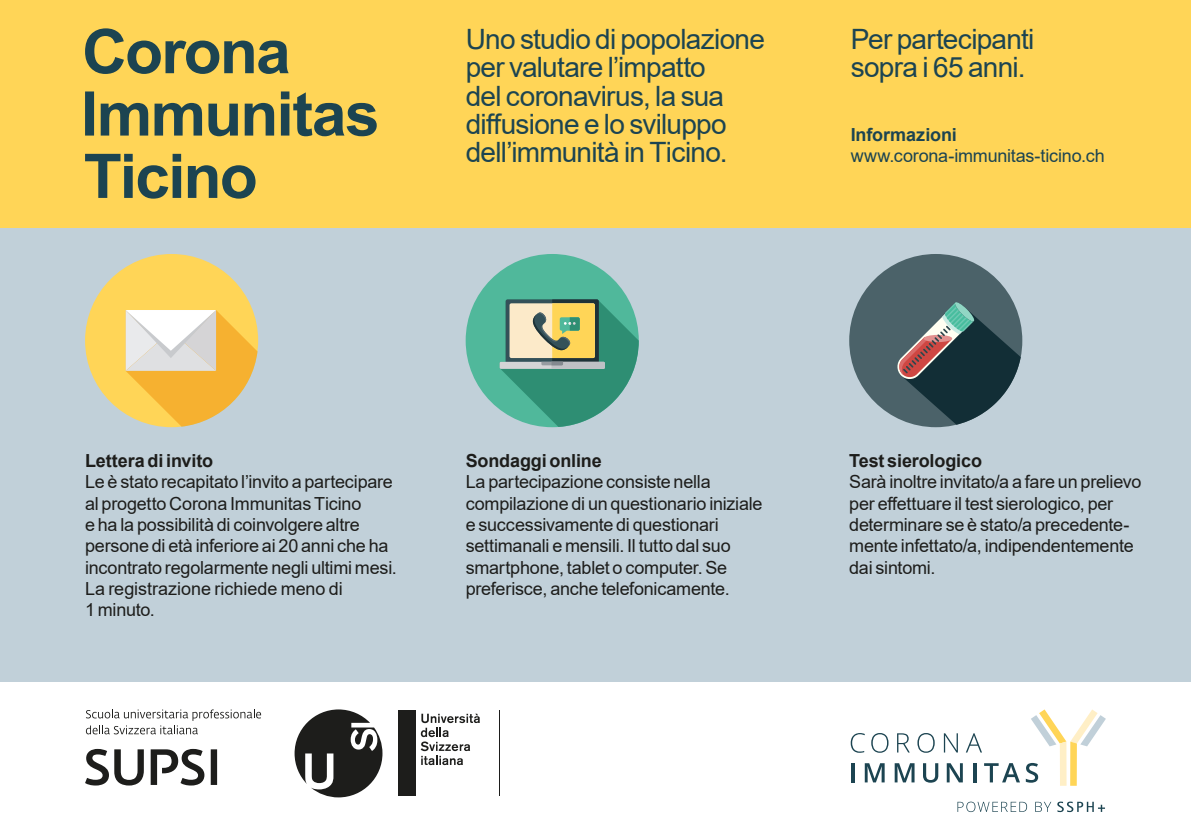
<style>
.page{position:relative;width:1191px;height:840px;background:#fff}
.page>*{position:absolute;margin:0;border:0;box-sizing:border-box;transform-origin:0 0}
.t1{font:28px/28.4px "Arial";letter-spacing:-.025em;color:#1c4451}
.t2{font:18px/21.2px "Arial";letter-spacing:-.015em;color:#1d1d1b}
.t3{font:700 18px "Arial";letter-spacing:-.01em;color:#1d1d1b}
.t4{font:18px "Arial";letter-spacing:-.01em;color:#1c4451}
.t5{font:700 18px "Arial";letter-spacing:-.005em;color:#1c4451}
</style>
<div class="page">
<div style="left:0;top:227px;width:1191px;height:453px;background:#c1d0d9"></div>
<div style="left:0;top:0;width:1191px;height:227px;background:#ffd557"></div>
<svg style="left:850px;top:733px;width:15px;height:19px"></svg>
<svg style="left:871px;top:733px;width:17px;height:19px"></svg>
<svg style="left:897px;top:733px;width:12px;height:19px"></svg>
<svg style="left:917px;top:733px;width:17px;height:19px"></svg>
<hr style="left:851px;top:762px;width:3px;height:20px;background:#1c4451">
<svg style="left:864px;top:763px;width:20px;height:19px"></svg>
<svg style="left:894px;top:763px;width:20px;height:19px"></svg>
<svg style="left:923px;top:763px;width:15px;height:19px"></svg>
<svg style="left:944px;top:709px;width:162px;height:76px"></svg>
<svg style="left:957px;top:801px;width:70px;height:10px"></svg>
<svg style="left:1035px;top:801px;width:16px;height:10px"></svg>
<svg style="left:1057px;top:801px;width:48px;height:10px"></svg>
<svg style="left:85px;top:154px;width:170px;height:44px"></svg>
<svg style="left:85px;top:91px;width:292px;height:45px"></svg>
<svg style="left:85px;top:28px;width:204px;height:46px"></svg>
<svg style="left:85px;top:748px;width:59px;height:37px"></svg>
<svg style="left:211px;top:749px;width:6px;height:35px"></svg>
<svg style="left:151px;top:748px;width:53px;height:37px"></svg>
<svg style="left:86px;top:709px;width:175px;height:25px"></svg>
<div style="left:398px;top:710px;width:17px;height:85px;background:#1d1d1b"></div>
<svg style="left:421px;top:713px;width:59px;height:51px"></svg>
<hr style="left:499px;top:710px;width:1px;height:85px;background:#1d1d1b">
<svg style="left:294px;top:709px;width:88px;height:88px"></svg>
<div style="left:85px;top:254px;width:173px;height:173px;background:#ffd557;border-radius:87px"></div>
<svg style="left:126px;top:310px;width:131px;height:116px"></svg>
<div style="left:849px;top:254px;width:173px;height:173px;background:#4b6269;border-radius:87px"></div>
<svg style="left:896px;top:302px;width:124px;height:122px"></svg>
<div style="left:465px;top:254px;width:174px;height:173px;background:#50b89b;border-radius:87px"></div>
<svg style="left:499px;top:299px;width:140px;height:127px"></svg>
<h1 class="t1" style="left:465px;top:25px;width:301px">Uno studio di popolazione per valutare l’impatto<br>del coronavirus, la sua diffusione e lo sviluppo dell’immunità in Ticino.</h1>
<h1 class="t1" style="left:850px;top:25px;width:185px">Per partecipanti sopra i 65 anni.</h1>
<p class="t5" style="left:850px;top:122px;width:108px">Informazioni</p>
<p class="t4" style="left:850px;top:143px;width:255px">www.corona-immunitas-ticino.ch</p>
<p class="t3" style="left:85px;top:448px;width:130px">Lettera di invito</p>
<p class="t2" style="left:85px;top:471px;width:313px">Le è stato recapitato l’invito a partecipare al progetto Corona Immunitas Ticino<br>e ha la possibilità di coinvolgere altre persone di età inferiore ai 20 anni che ha incontrato regolarmente negli ultimi mesi.<br>La registrazione richiede meno di<br>1 minuto.</p>
<p class="t3" style="left:466px;top:448px;width:138px">Sondaggi online</p>
<p class="t2" style="left:466px;top:471px;width:298px">La partecipazione consiste nella compilazione di un questionario iniziale e successivamente di questionari settimanali e mensili. Il tutto dal suo smartphone, tablet o computer. Se preferisce, anche telefonicamente.</p>
<p class="t3" style="left:849px;top:448px;width:134px">Test sierologico</p>
<p class="t2" style="left:849px;top:471px;width:294px">Sarà inoltre invitato/a a fare un prelievo per effettuare il test sierologico, per determinare se è stato/a precedente&shy;mente infettato/a, indipendentemente dai sintomi.</p>
</div>
